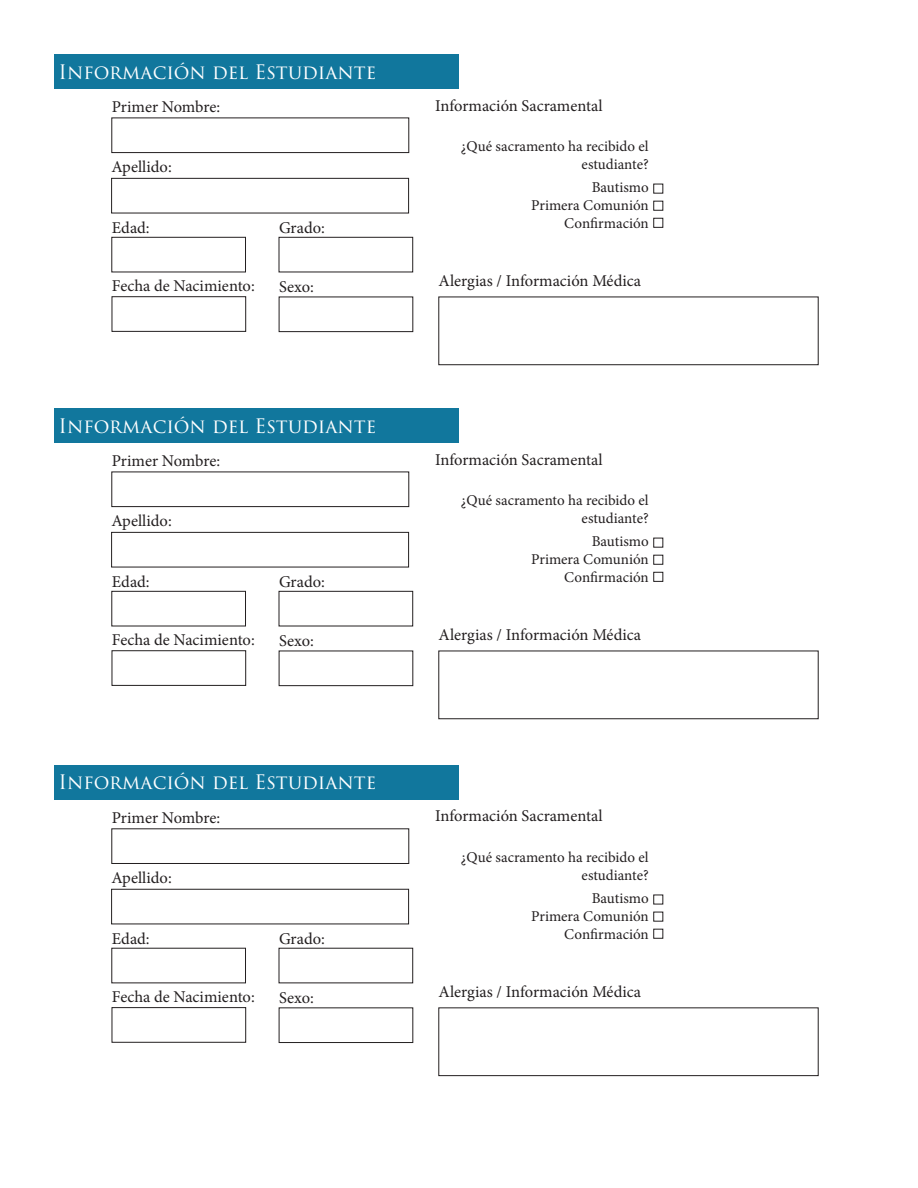
<style>
.page{position:relative;width:918px;height:1188px;background:#fff}
.page>*{position:absolute;margin:0;border:0;box-sizing:border-box;transform-origin:0 0}
.t1{font:19.5px "Trajan Pro 3";color:#fff}
.t2{font:16.5px "Minion Pro";color:#231f20}
.t3{font:15px/18px "Minion Pro";color:#231f20;text-align:right}
</style>
<div class="page">
<div style="left:54px;top:54px;width:405px;height:34px;background:#11779d"></div>
<div style="left:112px;top:118px;width:297px;height:35px;border:1px solid #231f20"></div>
<div style="left:112px;top:237px;width:134px;height:35px;border:1px solid #231f20"></div>
<div style="left:111px;top:178px;width:298px;height:35px;border:1px solid #231f20"></div>
<div style="left:112px;top:297px;width:134px;height:35px;border:1px solid #231f20"></div>
<div style="left:279px;top:237px;width:134px;height:35px;border:1px solid #231f20"></div>
<div style="left:439px;top:297px;width:379px;height:68px;border:1px solid #231f20"></div>
<div style="left:654px;top:218px;width:9px;height:10px;border:1px solid #231f20"></div>
<div style="left:279px;top:297px;width:134px;height:35px;border:1px solid #231f20"></div>
<div style="left:54px;top:408px;width:405px;height:35px;background:#11779d"></div>
<div style="left:112px;top:472px;width:297px;height:35px;border:1px solid #231f20"></div>
<div style="left:112px;top:591px;width:134px;height:35px;border:1px solid #231f20"></div>
<div style="left:111px;top:532px;width:298px;height:35px;border:1px solid #231f20"></div>
<div style="left:112px;top:651px;width:134px;height:35px;border:1px solid #231f20"></div>
<div style="left:279px;top:591px;width:134px;height:35px;border:1px solid #231f20"></div>
<div style="left:439px;top:651px;width:379px;height:68px;border:1px solid #231f20"></div>
<div style="left:654px;top:572px;width:9px;height:10px;border:1px solid #231f20"></div>
<div style="left:279px;top:651px;width:134px;height:35px;border:1px solid #231f20"></div>
<div style="left:54px;top:765px;width:405px;height:34px;background:#11779d"></div>
<div style="left:112px;top:829px;width:297px;height:35px;border:1px solid #231f20"></div>
<div style="left:111px;top:889px;width:298px;height:35px;border:1px solid #231f20"></div>
<div style="left:112px;top:1007px;width:134px;height:35px;border:1px solid #231f20"></div>
<div style="left:439px;top:1008px;width:379px;height:68px;border:1px solid #231f20"></div>
<div style="left:279px;top:1008px;width:134px;height:35px;border:1px solid #231f20"></div>
<p class="t1" style="left:58px;top:58px;width:319px">Información del Estudiante</p>
<p class="t2" style="left:112px;top:96px;width:110px">Primer Nombre:</p>
<p class="t2" style="left:112px;top:156px;width:62px">Apellido:</p>
<p class="t2" style="left:112px;top:216px;width:39px">Edad:</p>
<p class="t2" style="left:112px;top:274px;width:144px">Fecha de Nacimiento:</p>
<p class="t2" style="left:279px;top:216px;width:47px">Grado:</p>
<p class="t2" style="left:279px;top:276px;width:36px">Sexo:</p>
<p class="t1" style="left:58px;top:412px;width:319px">Información del Estudiante</p>
<p class="t2" style="left:112px;top:450px;width:110px">Primer Nombre:</p>
<p class="t2" style="left:112px;top:510px;width:62px">Apellido:</p>
<p class="t2" style="left:112px;top:571px;width:39px">Edad:</p>
<p class="t2" style="left:112px;top:628px;width:144px">Fecha de Nacimiento:</p>
<p class="t2" style="left:279px;top:571px;width:47px">Grado:</p>
<p class="t2" style="left:279px;top:630px;width:36px">Sexo:</p>
<p class="t1" style="left:58px;top:769px;width:319px">Información del Estudiante</p>
<p class="t2" style="left:112px;top:806px;width:110px">Primer Nombre:</p>
<p class="t2" style="left:112px;top:867px;width:62px">Apellido:</p>
<p class="t2" style="left:112px;top:927px;width:39px">Edad:</p>
<p class="t2" style="left:112px;top:985px;width:144px">Fecha de Nacimiento:</p>
<p class="t2" style="left:279px;top:927px;width:47px">Grado:</p>
<p class="t2" style="left:279px;top:987px;width:36px">Sexo:</p>
<p class="t2" style="left:435px;top:94px;width:169px">Información Sacramental</p>
<p class="t3" style="left:461px;top:137px;width:189px">¿Qué sacramento ha recibido el estudiante?</p>
<p class="t3" style="left:592px;top:179px;width:59px">Bautismo</p>
<p class="t3" style="left:531px;top:197px;width:119px">Primera Comunión</p>
<p class="t3" style="left:564px;top:215px;width:86px">Confirmación</p>
<p class="t2" style="left:439px;top:269px;width:204px">Alergias / Información Médica</p>
<p class="t2" style="left:435px;top:448px;width:169px">Información Sacramental</p>
<p class="t3" style="left:461px;top:491px;width:189px">¿Qué sacramento ha recibido el estudiante?</p>
<p class="t3" style="left:592px;top:533px;width:59px">Bautismo</p>
<p class="t3" style="left:531px;top:551px;width:119px">Primera Comunión</p>
<p class="t3" style="left:564px;top:569px;width:86px">Confirmación</p>
<p class="t2" style="left:439px;top:623px;width:204px">Alergias / Información Médica</p>
<p class="t2" style="left:435px;top:805px;width:169px">Información Sacramental</p>
<p class="t3" style="left:461px;top:848px;width:189px">¿Qué sacramento ha recibido el estudiante?</p>
<p class="t3" style="left:592px;top:890px;width:59px">Bautismo</p>
<p class="t3" style="left:531px;top:908px;width:119px">Primera Comunión</p>
<p class="t3" style="left:564px;top:926px;width:86px">Confirmación</p>
<p class="t2" style="left:439px;top:980px;width:204px">Alergias / Información Médica</p>
</div>
